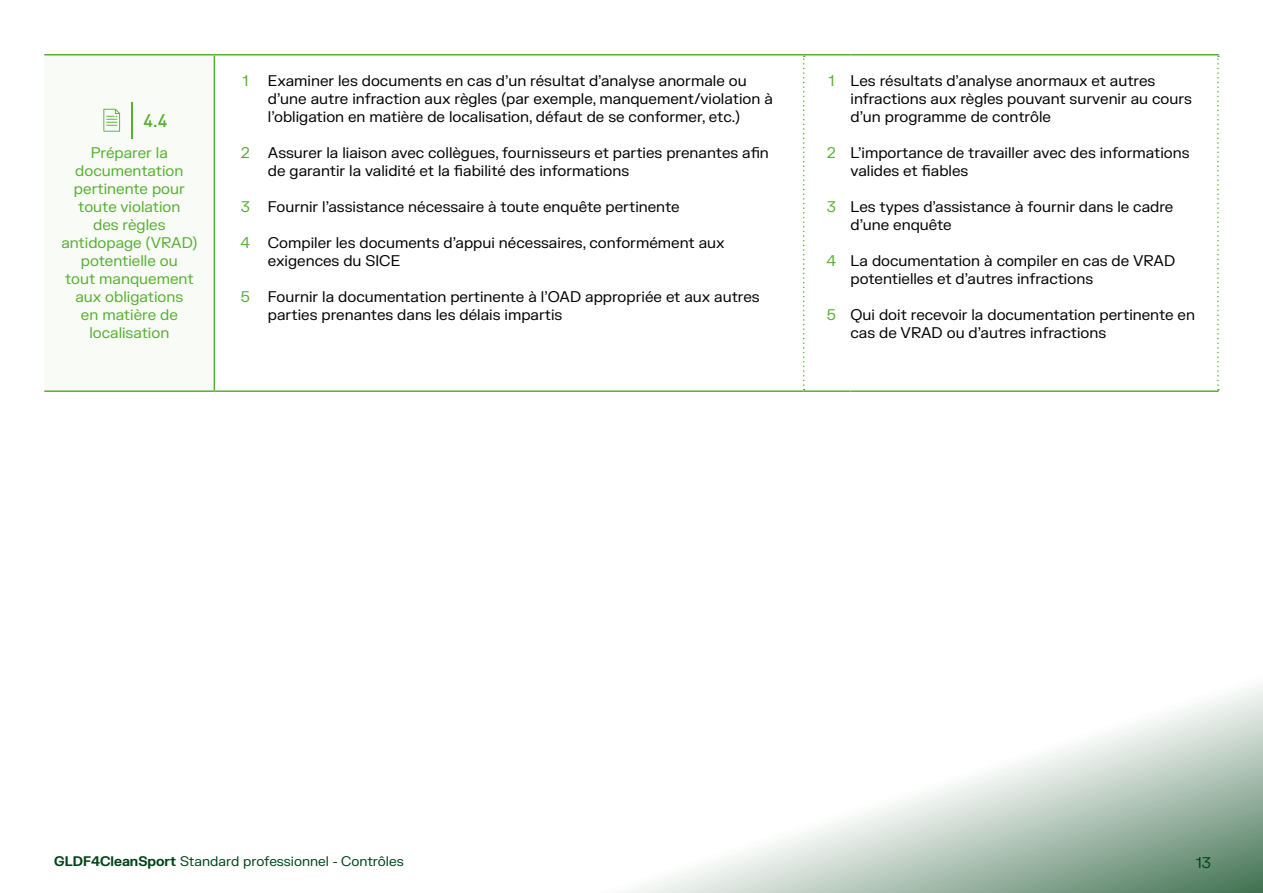
<style>
.page{position:relative;width:1263px;height:893px;background:#fff}
.page>*{position:absolute;margin:0;border:0;box-sizing:border-box;transform-origin:0 0}
.t1{font:500 18px "DIN Pro";color:#56af31}
.t2{font:15px/18px "FK Grotesk";color:#000}
.t3{font:15px/18px "FK Grotesk";color:#56af31;text-align:center}
.t4{font:15px "FK Grotesk";color:#004217}
.t5{font:13.5px "FK Grotesk";color:#004217}
.s1{font-weight:700}
</style>
<div class="page">
<svg style="left:630px;top:686px;width:633px;height:207px"></svg>
<div style="left:44px;top:55px;width:170px;height:336px;background:#f9fbf6"></div>
<svg style="left:1217px;top:56px;width:2px;height:334px"></svg>
<hr style="left:214px;top:56px;width:1px;height:334px;background:#56af31">
<hr style="left:268px;top:54px;width:536px;height:2px;background:#56af31">
<hr style="left:804px;top:54px;width:46px;height:2px;background:#56af31">
<hr style="left:850px;top:54px;width:369px;height:2px;background:#56af31">
<hr style="left:268px;top:390px;width:536px;height:2px;background:#56af31">
<hr style="left:804px;top:390px;width:46px;height:2px;background:#56af31">
<hr style="left:850px;top:390px;width:369px;height:2px;background:#56af31">
<svg style="left:803px;top:56px;width:2px;height:334px"></svg>
<hr style="left:44px;top:54px;width:170px;height:2px;background:#56af31">
<hr style="left:214px;top:54px;width:54px;height:2px;background:#56af31">
<hr style="left:44px;top:390px;width:170px;height:2px;background:#56af31">
<hr style="left:214px;top:390px;width:54px;height:2px;background:#56af31">
<hr style="left:131px;top:102px;width:1px;height:36px;background:#56af31">
<svg style="left:103px;top:109px;width:17px;height:23px"></svg>
<p class="t1" style="left:143px;top:108px;width:26px">4.4</p>
<p class="t3" style="left:61px;top:143px;width:137px">Préparer la documentation pertinente pour toute violation<br>des règles antidopage (VRAD) potentielle ou<br>tout manquement aux obligations<br>en matière de localisation</p>
<p class="t3" style="left:242px;top:71px;width:7px">1</p>
<p class="t3" style="left:241px;top:143px;width:11px">2</p>
<p class="t3" style="left:241px;top:197px;width:11px">3</p>
<p class="t3" style="left:241px;top:233px;width:11px">4</p>
<p class="t3" style="left:241px;top:287px;width:11px">5</p>
<p class="t2" style="left:268px;top:71px;width:506px">Examiner les documents en cas d’un résultat d’analyse anormale ou d’une autre infraction aux règles (par exemple, manquement/violation à l’obligation en matière de localisation, défaut de se conformer, etc.)</p>
<p class="t2" style="left:268px;top:143px;width:502px">Assurer la liaison avec collègues, fournisseurs et parties prenantes afin de garantir la validité et la fiabilité des informations</p>
<p class="t2" style="left:268px;top:197px;width:413px">Fournir l’assistance nécessaire à toute enquête pertinente</p>
<p class="t2" style="left:268px;top:233px;width:458px">Compiler les documents d’appui nécessaires, conformément aux exigences du SICE</p>
<p class="t2" style="left:268px;top:287px;width:493px">Fournir la documentation pertinente à l’OAD appropriée et aux autres parties prenantes dans les délais impartis</p>
<p class="t3" style="left:828px;top:71px;width:7px">1</p>
<p class="t3" style="left:827px;top:143px;width:11px">2</p>
<p class="t3" style="left:827px;top:197px;width:11px">3</p>
<p class="t3" style="left:827px;top:251px;width:11px">4</p>
<p class="t3" style="left:827px;top:305px;width:11px">5</p>
<p class="t2" style="left:850px;top:71px;width:343px">Les résultats d’analyse anormaux et autres infractions aux règles pouvant survenir au cours d’un programme de contrôle</p>
<p class="t2" style="left:850px;top:143px;width:341px">L’importance de travailler avec des informations valides et fiables</p>
<p class="t2" style="left:850px;top:197px;width:324px">Les types d’assistance à fournir dans le cadre d’une enquête</p>
<p class="t2" style="left:850px;top:251px;width:326px">La documentation à compiler en cas de VRAD potentielles et d’autres infractions</p>
<p class="t2" style="left:850px;top:305px;width:346px">Qui doit recevoir la documentation pertinente en cas de VRAD ou d’autres infractions</p>
<p class="t5" style="left:54px;top:851px;width:351px"><span class="s1">GLDF4CleanSport</span> Standard professionnel - Contrôles</p>
<p class="t4" style="left:1196px;top:852px;width:17px">13</p>
</div>
